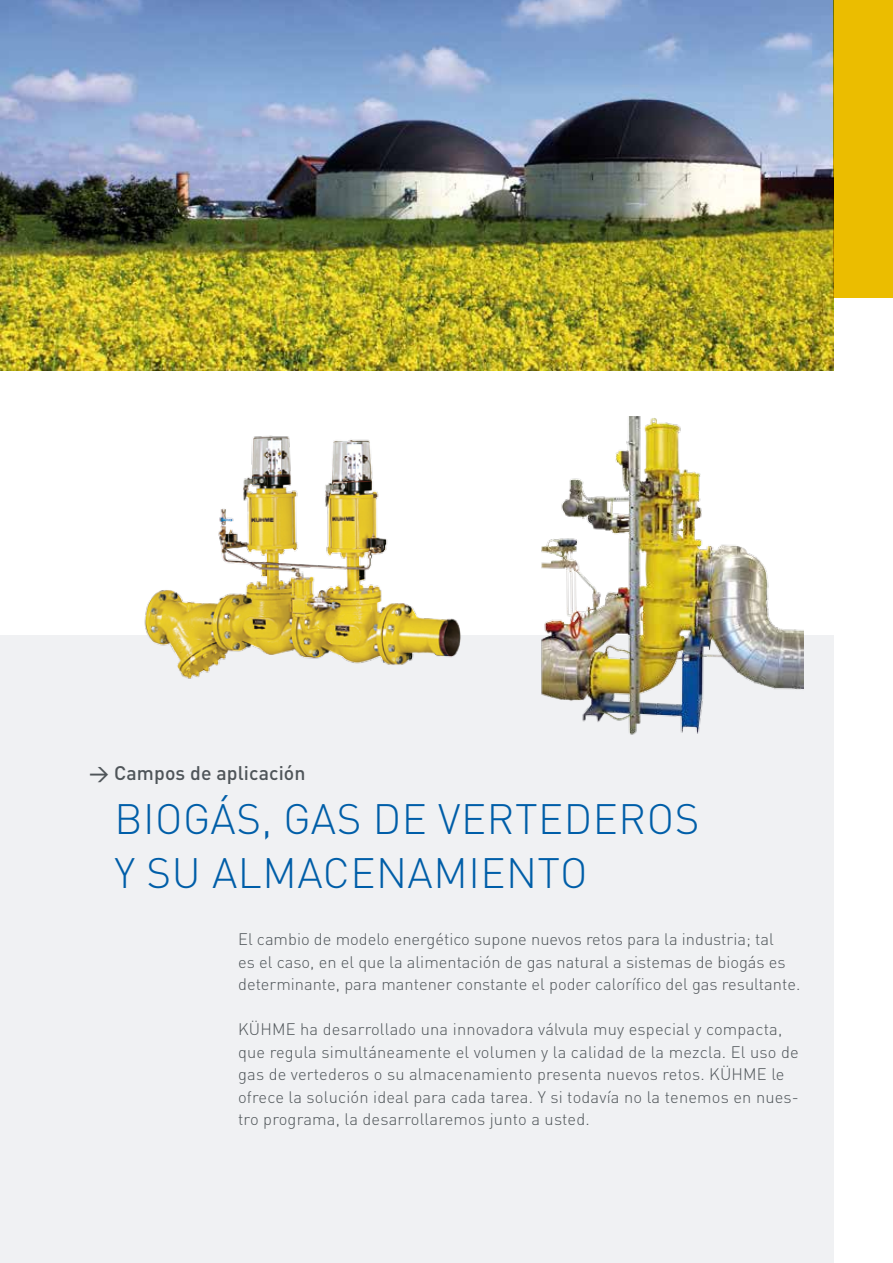
<style>
.page{position:relative;width:893px;height:1263px;background:#fff}
.page>*{position:absolute;margin:0;border:0;box-sizing:border-box;transform-origin:0 0}
.t1{font:300 42px/54px "DIN Pro";letter-spacing:.015em;color:#005ea8}
.t2{font:500 19.5px "DIN Pro";letter-spacing:.005em;color:#4f5559}
.t3{font:300 16.5px/22.5px "DIN Pro";letter-spacing:.01em;color:#4f5559}
.s1{font-family:"DIN"}
</style>
<div class="page">
<div style="left:0;top:636px;width:833px;height:627px;background:#f0f1f3"></div>
<div style="left:833px;top:0;width:60px;height:298px;background:#ebbd00"></div>
<img style="left:0;top:0;width:833px;height:370px">
<img style="left:525px;top:417px;width:279px;height:318px">
<img style="left:128px;top:435px;width:357px;height:244px">
<p class="t2" style="left:89px;top:759px;width:218px"><span class="s1">&gt;</span> Campos de aplicación</p>
<h1 class="t1" style="left:114px;top:790px;width:586px">Bi ogás, gas de vertederos y su almace namie nto</h1>
<p class="t3" style="left:238px;top:927px;width:564px">El cambio de modelo energético supone nuevos retos para la industria; tal<br>es el caso, en el que la alimentación de gas natural a sistemas de biogás es determinante, para mantener constante el poder calorífico del gas resultante.</p>
<p class="t3" style="left:238px;top:1017px;width:562px">KÜHME ha desarrollado una innovadora válvula muy especial y compacta, que regula simultáneamente el volumen y la calidad de la mezcla. El uso de gas de vertederos o su almacenamiento presenta nuevos retos. KÜHME le ofrece la solución ideal para cada tarea. Y si todavía no la tenemos en nues&shy;tro programa, la desarrollaremos junto a usted.</p>
</div>
